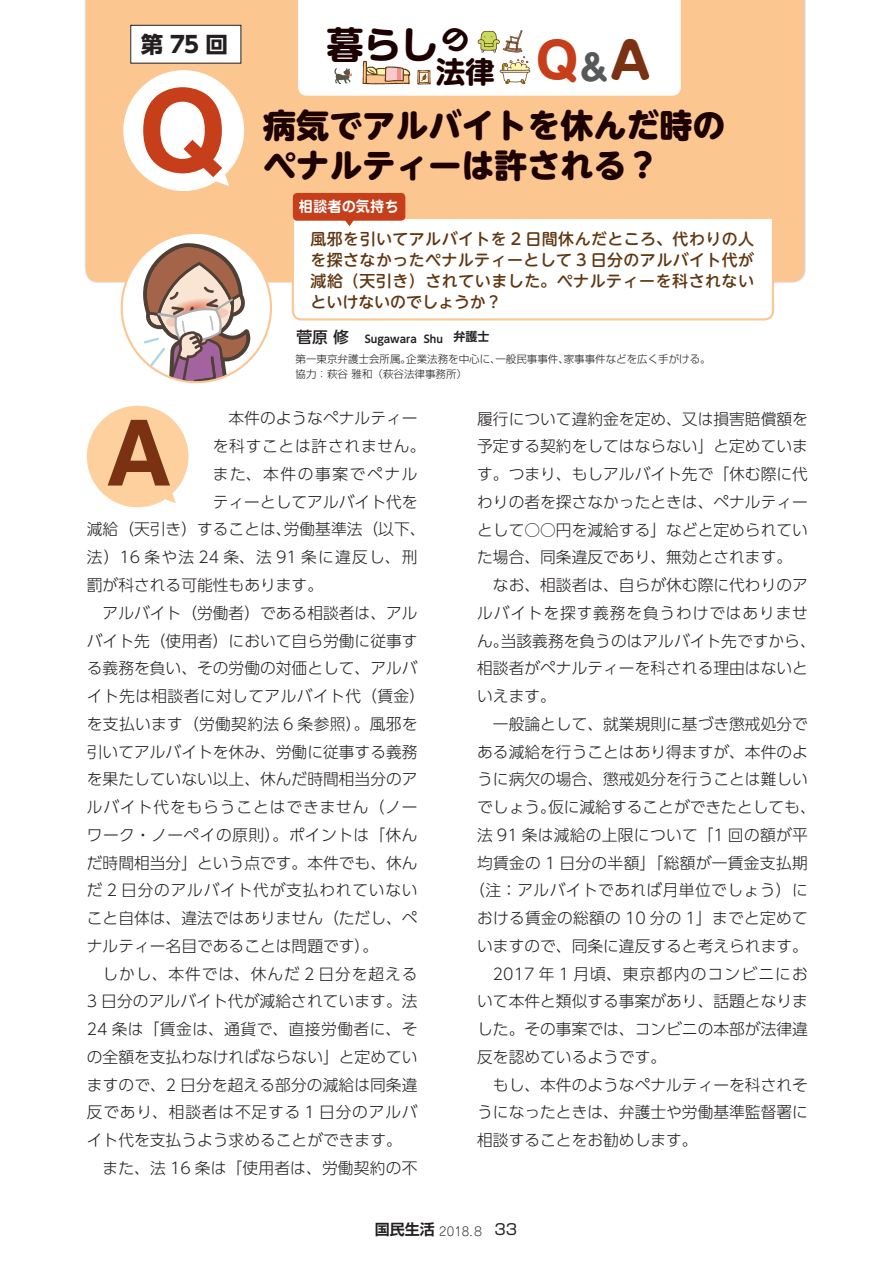
<style>
.page{position:relative;width:893px;height:1263px;background:#fff}
.page>*{position:absolute;margin:0;border:0;box-sizing:border-box;transform-origin:0 0}
.t1{font:114px "Midashi Go MB31";color:#c63e1a}
.t2{font:91.5px "Midashi Go MB31";color:#7b3213}
.t3{font:700 37.2px "Shin M Go Pro";color:#1d0000}
.t4{font:800 33px/39.6px "UD Shin M Go Pro";color:#1d0000}
.t5{font:700 29.4px "Shin M Go Pro";color:#1d0000}
.t6{font:700 22.5px "UD Shin Go Pro";color:#231f20}
.t7{font:500 15.9px/21px "UD Shin M Go Pro";letter-spacing:.03em;color:#603711;text-align:justify}
.t8{font:300 15.75px "UD Shin Go Pro";color:#231f20}
.t9{font:300 15.75px "UD Shin Go Pro";letter-spacing:.02em;color:#231f20}
.t10{font:300 15.75px "UD Shin Go Pro";letter-spacing:.025em;color:#231f20}
.t11{font:300 15.75px "UD Shin Go Pro";letter-spacing:.03em;color:#231f20}
.t12{font:300 15.75px "UD Shin Go Pro";letter-spacing:.075em;color:#231f20}
.t13{font:300 15.75px "UD Shin Go Pro";letter-spacing:.055em;color:#231f20}
.t14{font:300 15.75px "UD Shin Go Pro";letter-spacing:.05em;color:#231f20}
.t15{font:300 15.75px "UD Shin Go Pro";letter-spacing:.06em;color:#231f20}
.t16{font:300 15.75px "UD Shin Go Pro";letter-spacing:.045em;color:#231f20}
.t17{font:300 15.75px "UD Shin Go Pro";letter-spacing:.1em;color:#231f20}
.t18{font:700 15px "Jun 501 Pro";color:#fff;scale:.95 1}
.t19{font:300 12px "Jun 101 Pro";color:#231f20}
.t20{font:300 10.5px/15px "Shin Go Pro";color:#231f20}
.t21{font:700 10.5px "UD Shin Go Pro De";color:#231f20}
.s1{font-size:47.85px;color:#c63e1a}
.s2{font-size:34.65px;color:#57585a}
.s3{font-size:47.85px;color:#7b3213}
.s4{font-family:"UD Shin Go Pro";font-weight:500;font-size:15.75px}
.s5{font-size:12px}
.s6{font-family:"Shin Go Pro De";font-weight:700;font-size:15px}
.s7{font-family:"Shin Go Pro";font-weight:400;font-size:15px}
</style>
<div class="page">
<svg style="left:87px;top:406px;width:101px;height:101px"></svg>
<div style="left:86px;top:0;width:718px;height:282px;background:#fcc691"></div>
<svg style="left:123px;top:70px;width:121px;height:121px"></svg>
<svg style="left:291px;top:216px;width:484px;height:105px"></svg>
<div style="left:122px;top:233px;width:149px;height:149px;background:#fff;border-radius:50%"></div>
<svg style="left:141px;top:242px;width:111px;height:140px"></svg>
<div style="left:131px;top:25px;width:110px;height:38px;background:#fff"></div>
<div style="left:131px;top:25px;width:110px;height:38px;border:1px solid #231f20"></div>
<div style="left:293px;top:193px;width:112px;height:28px;background:#c63e1a;border-radius:4px"></div>
<svg style="left:343px;top:220px;width:12px;height:6px"></svg>
<svg style="left:298px;top:0;width:383px;height:96px"></svg>
<h3 class="t6" style="left:141px;top:26px;width:89px">第 75 回</h3>
<h1 class="t1" style="left:138px;top:62px;width:90px">Q</h1>
<h3 class="t3" style="left:327px;top:14px;width:113px">暮らし</h3>
<h3 class="t5" style="left:436px;top:47px;width:216px">法律 <span class="s1">Q</span><span class="s2">&amp;</span><span class="s3">A</span></h3>
<h3 class="t4" style="left:263px;top:104px;width:463px">病気でアルバイトを休んだ時のペナルティーは許される？</h3>
<p class="t18" style="left:299px;top:194px;width:106px">相談者の気持ち</p>
<p class="t7" style="left:310px;top:228px;width:445px">風邪を引いてアルバイトを 2 日間休んだところ、代わりの人を探さなかったペナルティーとして 3 日分のアルバイト代が減給（天引き）されていました。ペナルティーを科されないといけないのでしょうか？</p>
<p class="t21" style="left:296px;top:330px;width:194px"><span class="s4">菅原 修　</span>Sugawara Shu　<span class="s5">弁護士</span></p>
<p class="t20" style="left:296px;top:350px;width:417px">第一東京弁護士会所属。企業法務を中心に、一般民事事件、家事事件などを広く手がける。協力：萩谷 雅和（萩谷法律事務所）</p>
<p class="t8" style="left:228px;top:406px;width:191px">本件のようなペナルティー</p>
<p class="t16" style="left:213px;top:433px;width:214px">を科すことは許されません。</p>
<p class="t17" style="left:213px;top:461px;width:206px">また、本件の事案でペナル</p>
<p class="t8" style="left:213px;top:489px;width:206px">ティーとしてアルバイト代を</p>
<p class="t8" style="left:87px;top:517px;width:340px">減給（天引き）することは、労働基準法（以下、</p>
<p class="t12" style="left:87px;top:544px;width:332px">法）16 条や法 24 条、法 91 条に違反し、刑</p>
<p class="t8" style="left:87px;top:572px;width:238px">罰が科される可能性もあります。</p>
<p class="t8" style="left:103px;top:600px;width:316px">アルバイト（労働者）である相談者は、アル</p>
<p class="t8" style="left:87px;top:628px;width:332px">バイト先（使用者）において自ら労働に従事す</p>
<p class="t8" style="left:87px;top:655px;width:332px">る義務を負い、その労働の対価として、アルバ</p>
<p class="t10" style="left:87px;top:683px;width:340px">イト先は相談者に対してアルバイト代（賃金）</p>
<p class="t9" style="left:87px;top:711px;width:332px">を支払います（労働契約法 6 条参照）。風邪を</p>
<p class="t8" style="left:87px;top:739px;width:332px">引いてアルバイトを休み、労働に従事する義務</p>
<p class="t8" style="left:87px;top:766px;width:332px">を果たしていない以上、休んだ時間相当分のア</p>
<p class="t13" style="left:87px;top:794px;width:332px">ルバイト代をもらうことはできません（ノー</p>
<p class="t11" style="left:87px;top:822px;width:332px">ワーク・ノーペイの原則）。ポイントは「休ん</p>
<p class="t8" style="left:87px;top:850px;width:332px">だ時間相当分」という点です。本件でも、休ん</p>
<p class="t14" style="left:87px;top:877px;width:332px">だ 2 日分のアルバイト代が支払われていない</p>
<p class="t8" style="left:87px;top:905px;width:332px">こと自体は、違法ではありません（ただし、ペ</p>
<p class="t8" style="left:87px;top:933px;width:293px">ナルティー名目であることは問題です）。</p>
<p class="t15" style="left:103px;top:961px;width:317px">しかし、本件では、休んだ 2 日分を超える</p>
<p class="t8" style="left:87px;top:988px;width:332px">3 日分のアルバイト代が減給されています。法</p>
<p class="t11" style="left:87px;top:1016px;width:332px">24 条は「賃金は、通貨で、直接労働者に、そ</p>
<p class="t8" style="left:87px;top:1044px;width:332px">の全額を支払わなければならない」と定めてい</p>
<p class="t8" style="left:87px;top:1072px;width:332px">ますので、2 日分を超える部分の減給は同条違</p>
<p class="t14" style="left:87px;top:1099px;width:332px">反であり、相談者は不足する 1 日分のアルバ</p>
<p class="t8" style="left:87px;top:1127px;width:316px">イト代を支払うよう求めることができます。</p>
<p class="t8" style="left:103px;top:1155px;width:316px">また、法 16 条は「使用者は、労働契約の不</p>
<h2 class="t2" style="left:106px;top:397px;width:68px">A</h2>
<p class="t8" style="left:477px;top:406px;width:332px">履行について違約金を定め、又は損害賠償額を</p>
<p class="t8" style="left:477px;top:433px;width:332px">予定する契約をしてはならない」と定めていま</p>
<p class="t8" style="left:477px;top:461px;width:332px">す。つまり、もしアルバイト先で「休む際に代</p>
<p class="t8" style="left:477px;top:489px;width:332px">わりの者を探さなかったときは、ペナルティー</p>
<p class="t8" style="left:477px;top:517px;width:332px">として○○円を減給する」などと定められてい</p>
<p class="t8" style="left:477px;top:544px;width:316px">た場合、同条違反であり、無効とされます。</p>
<p class="t8" style="left:493px;top:572px;width:316px">なお、相談者は、自らが休む際に代わりのア</p>
<p class="t13" style="left:477px;top:600px;width:332px">ルバイトを探す義務を負うわけではありませ</p>
<p class="t8" style="left:477px;top:628px;width:340px">ん。当該義務を負うのはアルバイト先ですから、</p>
<p class="t8" style="left:477px;top:656px;width:332px">相談者がペナルティーを科される理由はないと</p>
<p class="t8" style="left:477px;top:683px;width:80px">いえます。</p>
<p class="t8" style="left:493px;top:711px;width:316px">一般論として、就業規則に基づき懲戒処分で</p>
<p class="t8" style="left:477px;top:739px;width:332px">ある減給を行うことはあり得ますが、本件のよ</p>
<p class="t8" style="left:477px;top:767px;width:332px">うに病欠の場合、懲戒処分を行うことは難しい</p>
<p class="t8" style="left:477px;top:794px;width:340px">でしょう。仮に減給することができたとしても、</p>
<p class="t9" style="left:477px;top:822px;width:332px">法 91 条は減給の上限について「1 回の額が平</p>
<p class="t9" style="left:477px;top:850px;width:332px">均賃金の 1 日分の半額」「総額が一賃金支払期</p>
<p class="t10" style="left:469px;top:878px;width:340px">（注：アルバイトであれば月単位でしょう）に</p>
<p class="t8" style="left:477px;top:905px;width:332px">おける賃金の総額の 10 分の 1」までと定めて</p>
<p class="t8" style="left:477px;top:933px;width:332px">いますので、同条に違反すると考えられます。</p>
<p class="t12" style="left:493px;top:961px;width:317px">2017 年 1 月頃、東京都内のコンビニにお</p>
<p class="t8" style="left:477px;top:989px;width:332px">いて本件と類似する事案があり、話題となりま</p>
<p class="t8" style="left:477px;top:1016px;width:332px">した。その事案では、コンビニの本部が法律違</p>
<p class="t8" style="left:477px;top:1044px;width:190px">反を認めているようです。</p>
<p class="t8" style="left:493px;top:1072px;width:316px">もし、本件のようなペナルティーを科されそ</p>
<p class="t8" style="left:477px;top:1100px;width:332px">うになったときは、弁護士や労働基準監督署に</p>
<p class="t8" style="left:477px;top:1127px;width:222px">相談することをお勧めします。</p>
<p class="t19" style="left:375px;top:1221px;width:144px"><span class="s6">国民生活</span> 2018.８ <span class="s7">33</span></p>
</div>
